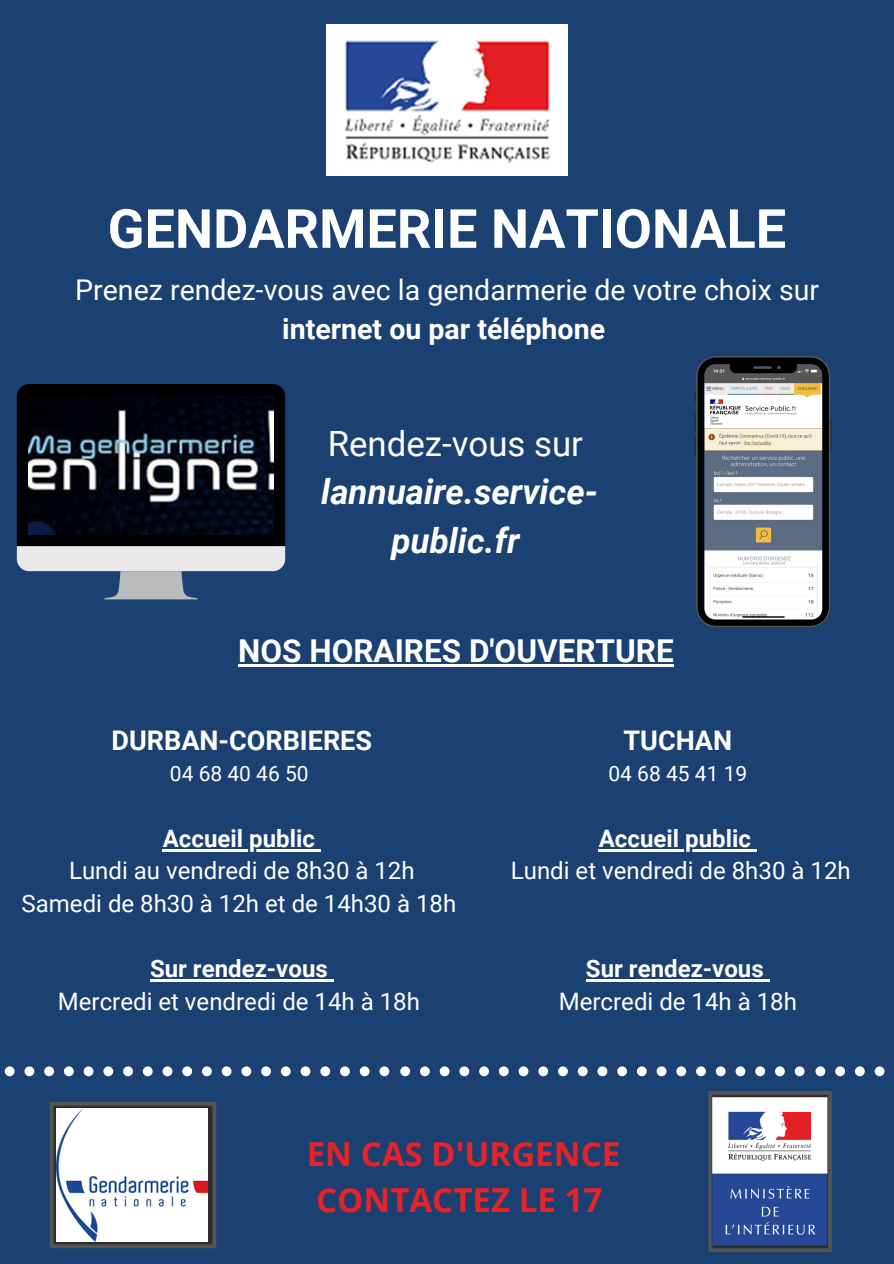
<style>
.page{position:relative;width:894px;height:1264px;background:#fff}
.page>*{position:absolute;margin:0;border:0;box-sizing:border-box;transform-origin:0 0}
.t1{font:700 54px "Roboto";color:#fff}
.t2{font:italic 700 34.8px/48.4px "Roboto";color:#fff;text-align:center}
.t3{font:34.8px "Roboto";color:#fff}
.t4{font:700 33px/46.2px "Open Sans";color:#e62328}
.t5{font:700 31.5px "Roboto";color:#fff}
.t6{font:28.5px "Roboto";color:#fff}
.t7{font:700 28.5px "Roboto";color:#fff}
.t8{font:700 27px "Roboto";color:#fff}
.t9{font:24px/32.7px "Roboto";color:#fff;text-align:center}
.t10{font:700 24px "Roboto";color:#fff}
.t11{font:21px "Roboto";color:#fff}
</style>
<div class="page">
<div style="left:0;top:0;width:893px;height:1263px;background:#1b4072"></div>
<img style="left:326px;top:24px;width:241px;height:151px">
<svg style="left:4px;top:1066px;width:385px;height:10px"></svg>
<svg style="left:400px;top:1066px;width:404px;height:10px"></svg>
<svg style="left:815px;top:1066px;width:70px;height:10px"></svg>
<svg style="left:17px;top:384px;width:268px;height:215px"></svg>
<img style="left:28px;top:397px;width:245px;height:137px">
<svg style="left:694px;top:356px;width:137px;height:271px"></svg>
<svg style="left:53px;top:1105px;width:159px;height:139px;fill:#2e2e2e"></svg>
<svg style="left:212px;top:1244px;width:4px;height:4px"></svg>
<hr style="left:50px;top:1105px;width:3px;height:139px;background:#555">
<svg style="left:50px;top:1244px;width:3px;height:4px"></svg>
<svg style="left:212px;top:1105px;width:4px;height:139px"></svg>
<svg style="left:53px;top:1244px;width:159px;height:4px"></svg>
<svg style="left:212px;top:1102px;width:4px;height:3px"></svg>
<svg style="left:53px;top:1102px;width:159px;height:3px"></svg>
<img style="left:57px;top:1108px;width:151px;height:133px">
<hr style="left:163px;top:849px;width:152px;height:2px;background:#fff">
<svg style="left:315px;top:849px;width:6px;height:2px"></svg>
<hr style="left:150px;top:979px;width:178px;height:2px;background:#fff">
<svg style="left:328px;top:979px;width:6px;height:2px"></svg>
<hr style="left:598px;top:849px;width:152px;height:2px;background:#fff">
<svg style="left:750px;top:849px;width:6px;height:2px"></svg>
<hr style="left:585px;top:979px;width:178px;height:2px;background:#fff">
<svg style="left:763px;top:979px;width:6px;height:2px"></svg>
<hr style="left:238px;top:664px;width:436px;height:2px;background:#fff">
<svg style="left:827px;top:1248px;width:4px;height:3px"></svg>
<svg style="left:708px;top:1094px;width:3px;height:154px"></svg>
<svg style="left:708px;top:1248px;width:4px;height:3px"></svg>
<hr style="left:827px;top:1094px;width:4px;height:154px;background:#555">
<hr style="left:712px;top:1248px;width:115px;height:3px;background:#555">
<svg style="left:712px;top:1091px;width:115px;height:2px"></svg>
<img style="left:711px;top:1093px;width:118px;height:155px">
<h1 class="t1" style="left:108px;top:198px;width:679px">GENDARMERIE NATIONALE</h1>
<p class="t6" style="left:75px;top:273px;width:745px">Prenez rendez-vous avec la gendarmerie de votre choix sur</p>
<p class="t7" style="left:282px;top:313px;width:324px">internet ou par téléphone</p>
<h2 class="t3" style="left:328px;top:423px;width:256px">Rendez-vous sur</h2>
<h2 class="t2" style="left:321px;top:468px;width:278px">lannuaire.service&shy;public.fr</h2>
<h3 class="t5" style="left:238px;top:632px;width:437px">NOS HORAIRES D'OUVERTURE</h3>
<p class="t8" style="left:111px;top:724px;width:262px">DURBAN-CORBIERES</p>
<p class="t11" style="left:170px;top:762px;width:140px">04 68 40 46 50</p>
<p class="t10" style="left:163px;top:824px;width:154px">Accueil public</p>
<p class="t9" style="left:22px;top:854px;width:436px">Lundi au vendredi de 8h30 à 12h<br>Samedi de 8h30 à 12h et de 14h30 à 18h</p>
<p class="t10" style="left:150px;top:955px;width:179px">Sur rendez-vous</p>
<p class="t9" style="left:58px;top:985px;width:363px">Mercredi et vendredi de 14h à 18h</p>
<p class="t8" style="left:623px;top:724px;width:110px">TUCHAN</p>
<p class="t11" style="left:608px;top:762px;width:140px">04 68 45 41 19</p>
<p class="t10" style="left:598px;top:824px;width:154px">Accueil public</p>
<p class="t9" style="left:510px;top:854px;width:341px">Lundi et vendredi de 8h30 à 12h</p>
<p class="t10" style="left:585px;top:955px;width:179px">Sur rendez-vous</p>
<p class="t9" style="left:558px;top:985px;width:240px">Mercredi de 14h à 18h</p>
<h3 class="t4" style="left:306px;top:1129px;width:315px">EN CAS D'URGENCE<br>CONTACTEZ LE 17</h3>
</div>
